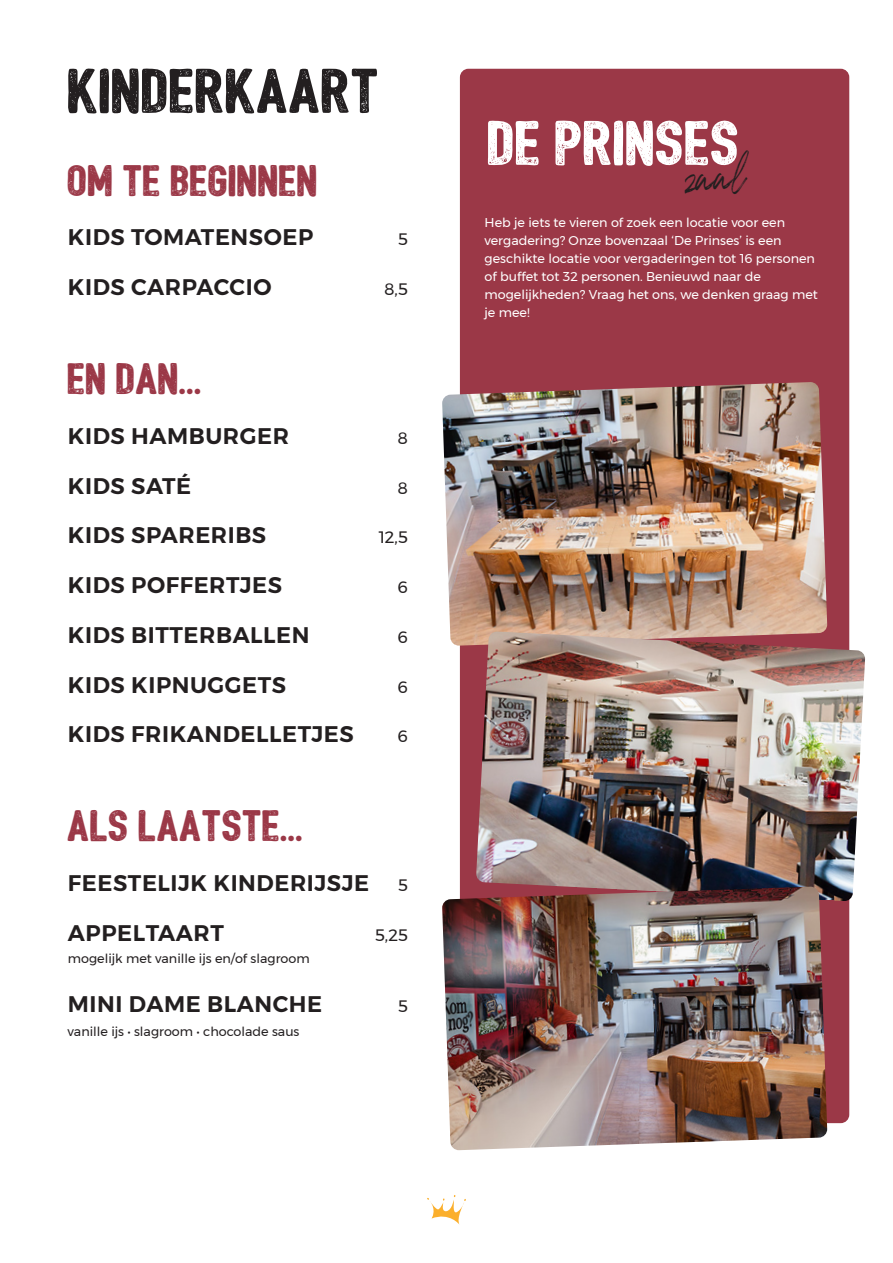
<style>
.page{position:relative;width:893px;height:1263px;background:#fff}
.page>*{position:absolute;margin:0;border:0;box-sizing:border-box;transform-origin:0 0}
.t1{font:60px "Bushcraft textured";color:#231f20}
.t2{font:60px "Bushcraft textured";color:#fff}
.t3{font:60px "Quentin";color:#231f20;scale:.52 1}
.t4{font:42px "Bushcraft textured";color:#9b3847}
.Gerechtnaam{font:600 22.5px "Montserrat";letter-spacing:.025em;color:#231f20}
.Prijs{font:16.5px "Montserrat";color:#231f20}
.Omschrijving{font:12.75px/18px "Montserrat";color:#fff}
.Omschrijving-2{font:12.75px "Montserrat";color:#231f20}
</style>
<div class="page">
<svg style="left:427px;top:1195px;width:39px;height:30px"></svg>
<div style="left:460px;top:69px;width:389px;height:1054px;background:#9b3847;border-radius:9px"></div>
<img style="left:442px;top:382px;width:385px;height:264px">
<img style="left:476px;top:631px;width:389px;height:270px">
<img style="left:442px;top:887px;width:385px;height:263px">
<p class="t1" style="left:68px;top:66px;width:313px">KINDERKAART</p>
<p class="t4" style="left:68px;top:162px;width:252px">OM TE BEGINNEN</p>
<p class="Gerechtnaam" style="left:68px;top:219px;width:247px">KIDS TOMATENSOEP</p>
<p class="Prijs" style="left:398px;top:227px;width:12px">5</p>
<p class="Gerechtnaam" style="left:68px;top:269px;width:205px">KIDS CARPACCIO</p>
<p class="Prijs" style="left:384px;top:277px;width:26px">8,5</p>
<p class="t4" style="left:68px;top:361px;width:136px">EN DAN...</p>
<p class="Gerechtnaam" style="left:68px;top:418px;width:223px">KIDS HAMBURGER</p>
<p class="Prijs" style="left:397px;top:425px;width:12px">8</p>
<p class="Gerechtnaam" style="left:68px;top:468px;width:125px">KIDS SATÉ</p>
<p class="Prijs" style="left:397px;top:475px;width:12px">8</p>
<p class="Gerechtnaam" style="left:68px;top:517px;width:200px">KIDS SPARERIBS</p>
<p class="Prijs" style="left:379px;top:525px;width:31px">12,5</p>
<p class="Gerechtnaam" style="left:68px;top:567px;width:216px">KIDS POFFERTJES</p>
<p class="Prijs" style="left:397px;top:575px;width:12px">6</p>
<p class="Gerechtnaam" style="left:68px;top:617px;width:243px">KIDS BITTERBALLEN</p>
<p class="Prijs" style="left:397px;top:624px;width:12px">6</p>
<p class="Gerechtnaam" style="left:68px;top:667px;width:220px">KIDS KIPNUGGETS</p>
<p class="Prijs" style="left:397px;top:674px;width:12px">6</p>
<p class="Gerechtnaam" style="left:68px;top:716px;width:287px">KIDS FRIKANDELLETJES</p>
<p class="Prijs" style="left:397px;top:724px;width:12px">6</p>
<p class="t4" style="left:68px;top:808px;width:237px">ALS LAATSTE...</p>
<p class="Gerechtnaam" style="left:68px;top:865px;width:303px">FEESTELIJK KINDERIJSJE</p>
<p class="Prijs" style="left:398px;top:872px;width:12px">5</p>
<p class="Gerechtnaam" style="left:68px;top:915px;width:157px">APPELTAART</p>
<p class="Prijs" style="left:375px;top:922px;width:35px">5,25</p>
<p class="Omschrijving-2" style="left:68px;top:948px;width:243px">mogelijk met vanille ijs en/of slagroom</p>
<p class="Gerechtnaam" style="left:68px;top:986px;width:256px">MINI DAME BLANCHE</p>
<p class="Prijs" style="left:398px;top:994px;width:12px">5</p>
<p class="Omschrijving-2" style="left:68px;top:1022px;width:233px">vanille ijs ∙ slagroom ∙ chocolade saus</p>
<p class="t2" style="left:488px;top:118px;width:254px">DE PRINSES</p>
<p class="t3" style="left:683px;top:137px;width:117px;rotate:-3deg">zaal</p>
<p class="Omschrijving" style="left:485px;top:213px;width:335px">Heb je iets te vieren of zoek een locatie voor een vergadering? Onze bovenzaal ‘De Prinses’ is een geschikte locatie voor vergaderingen tot 16 personen of buffet tot 32 personen. Benieuwd naar de mogelijkheden? Vraag het ons, we denken graag met je mee!</p>
</div>
